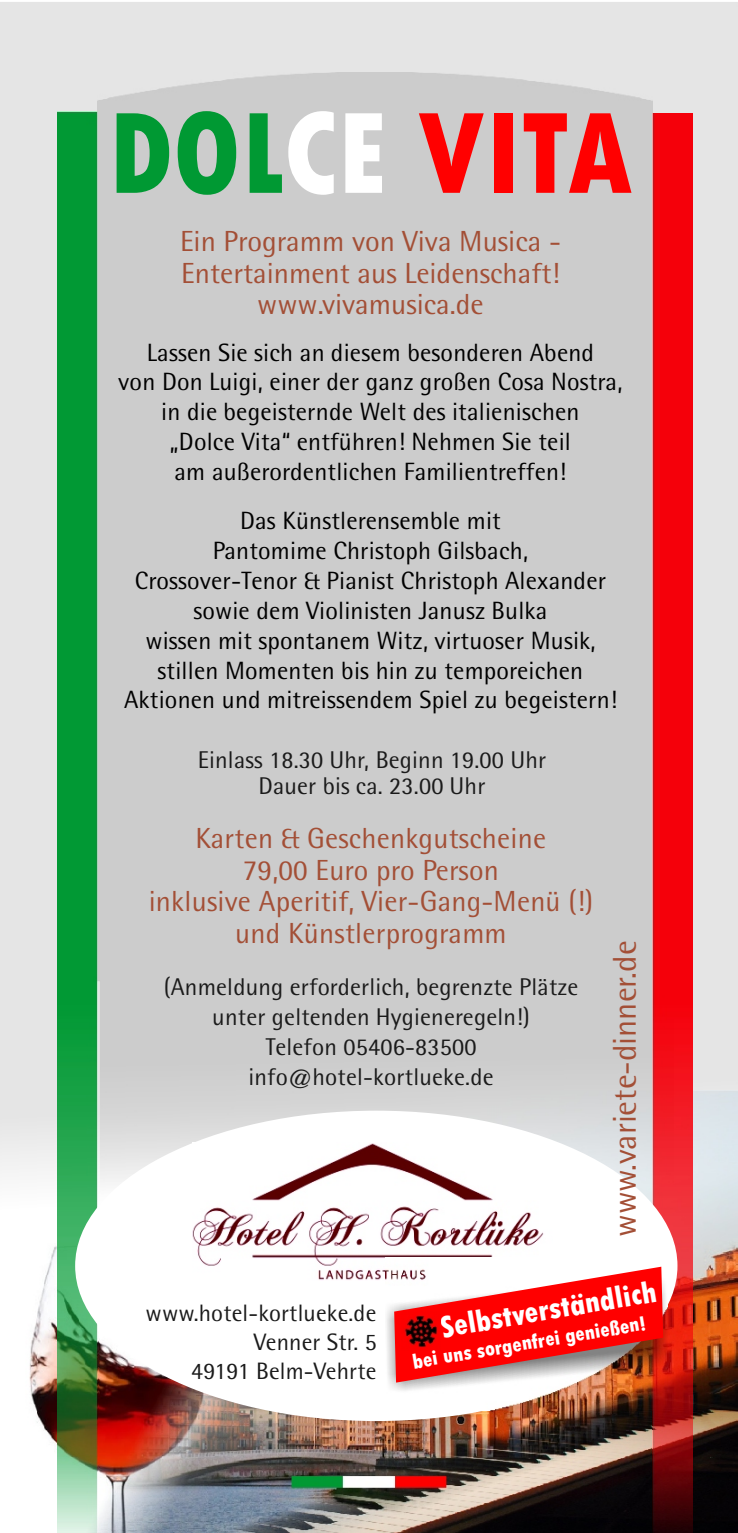
<style>
.page{position:relative;width:738px;height:1533px;background:#fff}
.page>*{position:absolute;margin:0;border:0;box-sizing:border-box;transform-origin:0 0}
.t1{font:800 122px "Tw Cen MT Condensed";color:#f00}
.t2{font:33px "Rotis Semi Sans";color:#a34f36}
.t3{font:800 32px "Tw Cen MT Condensed";color:#fff}
.t4{font:29px/31.8px "Rotis Semi Sans";letter-spacing:.01em;color:#a34f36;text-align:center}
.t5{font:25px/29.8px "Rotis Semi Sans";letter-spacing:.01em;color:#000;text-align:center}
.t6{font:24.25px/29.8px "Rotis Semi Sans";letter-spacing:.01em;color:#1a1a1a;text-align:center}
.t7{font:23.75px/29.2px "Rotis Semi Sans";letter-spacing:.01em;color:#1a1a1a;text-align:right}
.t8{font:800 21.75px "Tw Cen MT Condensed";color:#fff}
.s1{color:#093}
.s2{color:#fff}
</style>
<div class="page">
<div style="left:0;top:2px;width:738px;height:1530px;background:#e5e5e5"></div>
<img style="left:97px;top:1090px;width:640px;height:261px">
<img style="left:0;top:1351px;width:737px;height:181px">
<img style="left:11px;top:1238px;width:214px;height:294px">
<img style="left:99px;top:981px;width:553px;height:549px">
<div style="left:97px;top:73px;width:555px;height:908px;background:#ccc"></div>
<img style="left:57px;top:112px;width:40px;height:1420px">
<img style="left:652px;top:113px;width:40px;height:1419px">
<div style="left:75px;top:1110px;width:602px;height:311px;background:#fff;border-radius:50%"></div>
<img style="left:192px;top:1143px;width:352px;height:137px">
<img style="left:385px;top:1257px;width:282px;height:153px">
<svg style="left:394px;top:1266px;width:269px;height:116px"></svg>
<h1 class="t1" style="left:108px;top:109px;width:525px"><span class="s1">DOL</span><span class="s2">CE</span> VITA</h1>
<p class="t4" style="left:180px;top:228px;width:382px">Ein Programm von Viva Musica -<br>Entertainment aus Leidenschaft! www.vivamusica.de</p>
<p class="t5" style="left:118px;top:340px;width:505px">Lassen Sie sich an diesem besonderen Abend<br>von Don Luigi, einer der ganz großen Cosa Nostra, in die begeisternde Welt des italienischen<br>„Dolce Vita“ entführen! Nehmen Sie teil<br>am außerordentlichen Familientreffen!</p>
<p class="t5" style="left:124px;top:508px;width:494px">Das Künstlerensemble mit<br>Pantomime Christoph Gilsbach,<br>Crossover-Tenor &amp; Pianist Christoph Alexander sowie dem Violinisten Janusz Bulka<br>wissen mit spontanem Witz, virtuoser Musik, stillen Momenten bis hin zu temporeichen Aktionen und mitreissendem Spiel zu begeistern!</p>
<p class="t6" style="left:198px;top:749px;width:350px;line-height:26.5px">Einlass 18.30 Uhr, Beginn 19.00 Uhr<br>Dauer bis ca. 23.00 Uhr</p>
<p class="t4" style="left:149px;top:825px;width:446px">Karten &amp; Geschenkgutscheine<br>79,00 Euro pro Person<br>inklusive Aperitif, Vier-Gang-Menü (!) und Künstlerprogramm</p>
<p class="t6" style="left:164px;top:974px;width:416px">(Anmeldung erforderlich, begrenzte Plätze unter geltenden Hygieneregeln!)<br>Telefon 05406-83500 info@hotel-kortlueke.de</p>
<h2 class="t2" style="left:613px;top:1237px;width:298px;rotate:-90deg">www.variete-dinner.de</h2>
<p class="t7" style="left:145px;top:1300px;width:232px">www.hotel-kortlueke.de<br>Venner Str. 5<br>49191 Belm-Vehrte</p>
<p class="t3" style="left:438px;top:1316px;width:220px;rotate:-10deg">S lb tverständlich</p>
<p class="t8" style="left:411px;top:1354px;width:221px;rotate:-10deg">be uns sorg nfrei geni ße</p>
</div>
